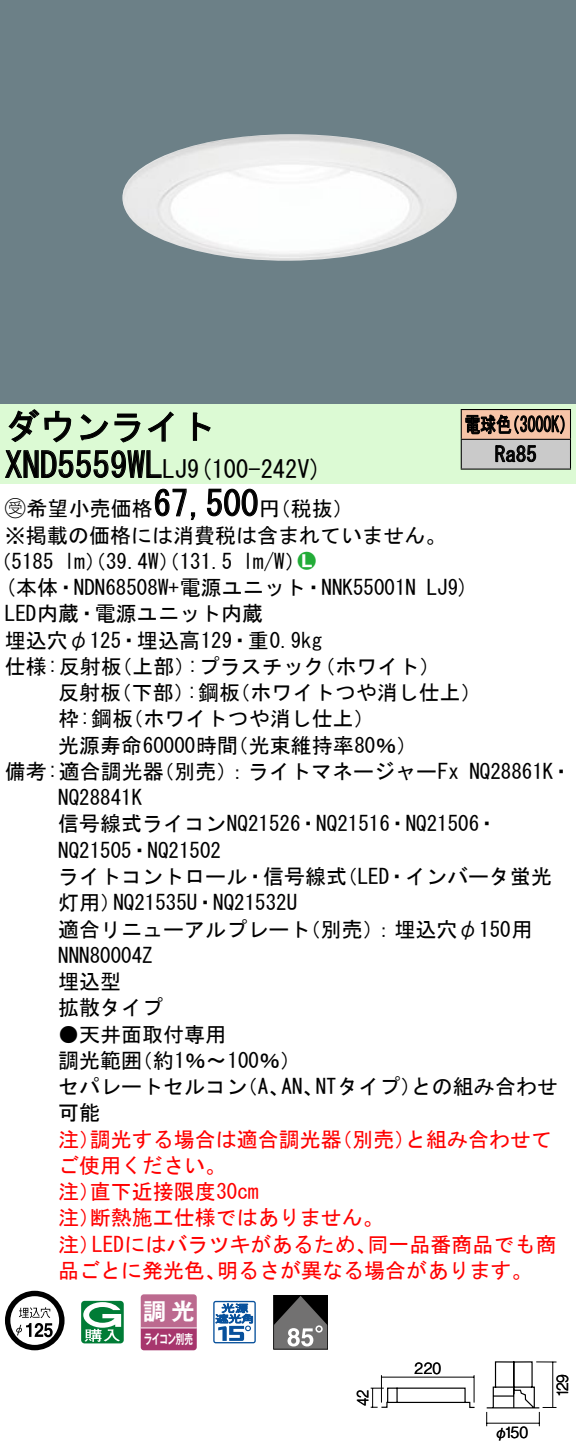
<style>
.page{position:relative;width:576px;height:1451px;background:#fff}
.page>*{position:absolute;margin:0;border:0;box-sizing:border-box;transform-origin:0 0}
.t1{font:35px "MS Gothic";color:#000}
.t2{font:24.5px "MS Gothic";color:#000}
.t3{font:23.1px "Gothic MB101 Pro De Bold 90 pv RKSJ H";color:#fff}
.t4{font:21px/26.2px "MS Gothic";color:#000}
.t5{font:21px/26.2px "MS Gothic";color:#f00}
.t6{font:21px/29.8px "MS Gothic";color:#000;scale:.75 1}
.t7{font:21px "Ford Classification 1";color:#23ac38}
.t8{font:15.4px "Gothic BBB Pro Medium 90 pv RKSJ H";letter-spacing:.015em;color:#000;scale:.9 1}
.t9{font:15.4px "Gothic BBB Pro Medium 90 pv RKSJ H";letter-spacing:.015em;color:#000;scale:.85 1}
.t10{font:13.3px "Gothic MB101 Pro De Bold 90 pv RKSJ H";letter-spacing:-.05em;color:#fff;scale:.65 1}
.s1{font-size:24.5px}
.s2{font-family:"Ford Classification 1"}
.s3{color:#fff}
</style>
<div class="page">
<div style="left:0;top:0;width:575px;height:404px;background:#6c8087"></div>
<img style="left:122px;top:134px;width:335px;height:127px">
<div style="left:0;top:404px;width:575px;height:79px;background:#dcfad4"></div>
<svg style="left:8px;top:409px;width:64px;height:34px"></svg>
<svg style="left:80px;top:413px;width:60px;height:30px"></svg>
<svg style="left:148px;top:411px;width:25px;height:31px"></svg>
<svg style="left:192px;top:412px;width:19px;height:29px"></svg>
<svg style="left:5px;top:450px;width:157px;height:28px"></svg>
<svg style="left:154px;top:488px;width:42px;height:32px"></svg>
<svg style="left:207px;top:488px;width:51px;height:29px"></svg>
<svg style="left:5px;top:1290px;width:59px;height:60px"></svg>
<svg style="left:81px;top:1300px;width:43px;height:43px"></svg>
<svg style="left:140px;top:1294px;width:56px;height:56px"></svg>
<hr style="left:141px;top:1327px;width:55px;height:1px;background:#fff">
<svg style="left:213px;top:1300px;width:43px;height:43px"></svg>
<svg style="left:273px;top:1295px;width:55px;height:54px"></svg>
<div style="left:461px;top:409px;width:109px;height:30px;background:#f7c4a7"></div>
<div style="left:461px;top:439px;width:109px;height:30px;background:#cacaca"></div>
<hr style="left:460px;top:409px;width:110px;height:1px;background:#000">
<hr style="left:569px;top:410px;width:2px;height:29px;background:#000">
<hr style="left:460px;top:439px;width:110px;height:1px;background:#000">
<hr style="left:569px;top:440px;width:2px;height:28px;background:#000">
<hr style="left:460px;top:468px;width:110px;height:2px;background:#000">
<svg style="left:460px;top:410px;width:104px;height:58px"></svg>
<svg style="left:370px;top:1375px;width:105px;height:33px"></svg>
<svg style="left:486px;top:1361px;width:70px;height:65px"></svg>
<hr style="left:552px;top:1361px;width:1px;height:46px;background:#000">
<h1 class="t1" style="left:5px;top:409px;width:212px">ダウンライト</h1>
<p class="t2" style="left:187px;top:456px;width:136px">(9 100-242 (V</p>
<h1 class="t1" style="left:5px;top:447px;width:184px">XND5559WL<span class="s1">LJ</span></h1>
<h1 class="t1" style="left:153px;top:486px;width:106px">67,500</h1>
<p class="t4" style="left:5px;top:495px;width:442px"><span class="s2">B</span>希望小売価格<br>※掲載の価格には消費税は含まれていません。</p>
<p class="t7" style="left:298px;top:550px;width:19px">2<span class="s3">7</span></p>
<p class="t4" style="left:259px;top:495px;width:96px">（円税抜(</p>
<p class="t4" style="left:243px;top:548px;width:64px">l m (W/</p>
<p class="t4" style="left:-9px;top:548px;width:65px">（5185</p>
<p class="t4" style="left:64px;top:548px;width:169px">lm）（39.4 ）（W 131.5</p>
<p class="t6" style="left:494px;top:409px;width:57px;text-indent:-30px">電球色<br>Ra85</p>
<p class="t6" style="left:504px;top:409px;width:96px">（3000 (K</p>
<p class="t4" style="left:5px;top:574px;width:412px">(本体・NDN68508 +W 電源ユニット・NNK55001N</p>
<p class="t4" style="left:5px;top:600px;width:259px">LED内蔵・電源ユニット内蔵</p>
<p class="t4" style="left:5px;top:627px;width:318px">埋込穴φ125・埋込高129・重0.9kg</p>
<p class="t4" style="left:314px;top:653px;width:127px">（ホワイト(</p>
<p class="t4" style="left:426px;top:574px;width:44px">LJ (9</p>
<p class="t4" style="left:187px;top:653px;width:139px">:プラスチック</p>
<p class="t4" style="left:5px;top:653px;width:118px">仕様:反射板</p>
<p class="t4" style="left:111px;top:653px;width:85px">（上部）</p>
<p class="t4" style="left:58px;top:679px;width:64px">反射板</p>
<p class="t4" style="left:111px;top:679px;width:85px">（下部）</p>
<p class="t4" style="left:187px;top:679px;width:55px">:鋼板</p>
<p class="t4" style="left:229px;top:679px;width:253px">（ホワイトつや消し仕上(</p>
<p class="t4" style="left:58px;top:705px;width:76px">枠:鋼板</p>
<p class="t4" style="left:122px;top:705px;width:253px">（ホワイトつや消し仕上(</p>
<p class="t4" style="left:58px;top:732px;width:181px">光源寿命60000時間</p>
<p class="t4" style="left:227px;top:732px;width:191px">（光束維持率80％(</p>
<p class="t4" style="left:153px;top:758px;width:307px">（別売：）ライトマネージャーFx</p>
<p class="t4" style="left:5px;top:758px;width:160px">備考:適合調光器</p>
<p class="t4" style="left:58px;top:784px;width:85px">NQ28841K</p>
<p class="t4" style="left:58px;top:810px;width:441px">信号線式ライコンNQ21526・NQ21516・NQ21506・</p>
<p class="t4" style="left:58px;top:837px;width:164px">NQ21505・NQ21502</p>
<p class="t4" style="left:336px;top:863px;width:217px">（LED・インバータ蛍光</p>
<p class="t4" style="left:469px;top:758px;width:104px">NQ28861 ・K</p>
<p class="t4" style="left:58px;top:863px;width:290px;text-align:center">ライトコントロール・信号線式<br>NQ21535 ・U NQ21532U</p>
<p class="t4" style="left:58px;top:889px;width:64px">灯用）</p>
<p class="t4" style="left:58px;top:915px;width:253px">適合リニューアルプレート<br>NNN80004Z<br>埋込型<br>拡散タイプ</p>
<p class="t4" style="left:132px;top:1020px;width:171px;text-indent:-73px">●天井面取付専用<br>（約1％〜100％(</p>
<p class="t4" style="left:300px;top:915px;width:234px">（別売：）埋込穴φ150用</p>
<p class="t4" style="left:58px;top:1047px;width:85px">調光範囲</p>
<p class="t4" style="left:315px;top:1073px;width:107px">NTタイプ）</p>
<p class="t4" style="left:411px;top:1073px;width:148px">との組み合わせ</p>
<p class="t4" style="left:58px;top:1073px;width:190px">セパレートセルコン可能</p>
<p class="t4" style="left:237px;top:1073px;width:54px">（、A</p>
<p class="t4" style="left:281px;top:1073px;width:43px">AN、</p>
<p class="t5" style="left:90px;top:1125px;width:253px">調光する場合は適合調光器</p>
<p class="t5" style="left:331px;top:1125px;width:85px">（別売）</p>
<p class="t5" style="left:405px;top:1125px;width:148px">と組み合わせて</p>
<p class="t5" style="left:58px;top:1125px;width:43px">注）</p>
<p class="t5" style="left:58px;top:1152px;width:169px">ご使用ください。</p>
<p class="t5" style="left:90px;top:1178px;width:170px">直下近接限度30cm</p>
<p class="t5" style="left:90px;top:1178px;width:295px;text-indent:-32px">注）<br>断熱施工仕様ではありません。</p>
<p class="t5" style="left:58px;top:1204px;width:43px">注）</p>
<p class="t5" style="left:92px;top:1230px;width:286px">LEDにはバラツキがあるため、</p>
<p class="t5" style="left:367px;top:1230px;width:190px">同一品番商品でも商</p>
<p class="t5" style="left:58px;top:1230px;width:43px">注）</p>
<p class="t5" style="left:58px;top:1257px;width:169px">品ごとに発光色、</p>
<p class="t5" style="left:217px;top:1257px;width:317px">明るさが異なる場合があります。</p>
<p class="t3" style="left:143px;top:1291px;width:53px">調光</p>
<p class="t10" style="left:144px;top:1327px;width:77px">ライコン別売</p>
<p class="t9" style="left:350px;top:1405px;width:21px;rotate:-90deg">42</p>
<p class="t8" style="left:414px;top:1355px;width:31px">220</p>
<p class="t8" style="left:504px;top:1420px;width:28px">150</p>
<p class="t8" style="left:494px;top:1420px;width:17px">φ</p>
<p class="t8" style="left:550px;top:1396px;width:27px;rotate:-90deg">129</p>
</div>
